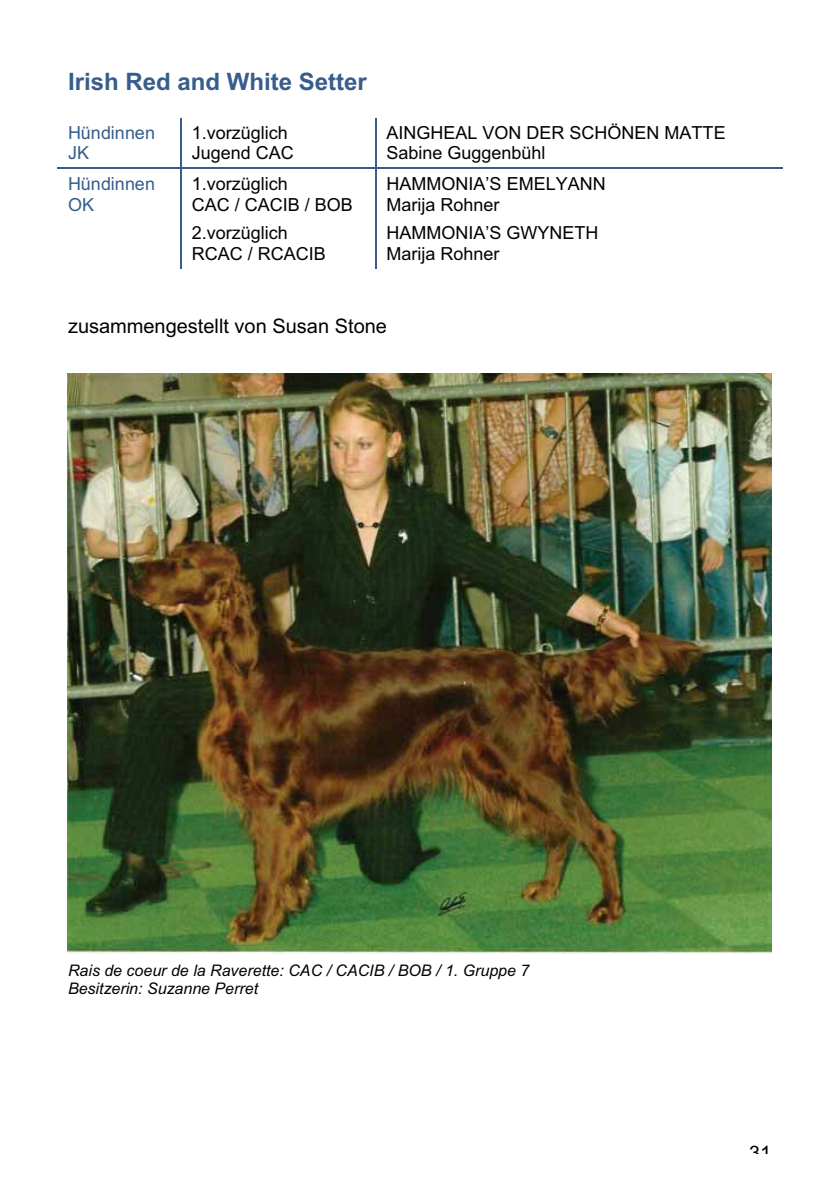
<style>
.page{position:relative;width:840px;height:1190px;background:#fff}
.page>*{position:absolute;margin:0;border:0;box-sizing:border-box;transform-origin:0 0}
.t1{font:700 24px "Arial";color:#365d8b}
.t2{font:20px "Arial";color:#010202}
.t3{font:18px/20.8px "Arial";color:#010202}
.t4{font:18px/20.8px "Arial";color:#365d8b}
.t5{font:italic 16px/18.4px "Arial";color:#010202}
</style>
<div class="page">
<hr style="left:180px;top:118px;width:2px;height:49px;background:#365d8b">
<hr style="left:375px;top:118px;width:2px;height:49px;background:#365d8b">
<hr style="left:57px;top:167px;width:123px;height:2px;background:#365d8b">
<hr style="left:182px;top:167px;width:193px;height:2px;background:#365d8b">
<hr style="left:377px;top:167px;width:406px;height:2px;background:#365d8b">
<hr style="left:180px;top:169px;width:2px;height:50px;background:#365d8b">
<hr style="left:375px;top:169px;width:2px;height:50px;background:#365d8b">
<hr style="left:180px;top:219px;width:2px;height:49px;background:#365d8b">
<hr style="left:375px;top:219px;width:2px;height:49px;background:#365d8b">
<img style="left:68px;top:374px;width:703px;height:579px">
<h1 class="t1" style="left:68px;top:73px;width:300px">Irish Red and White Setter</h1>
<p class="t4" style="left:68px;top:124px;width:89px">Hündinnen<br>JK</p>
<p class="t3" style="left:192px;top:124px;width:103px">1.vorzüglich<br>Jugend CAC</p>
<p class="t3" style="left:387px;top:124px;width:341px">AINGHEAL VON DER SCHÖNEN MATTE<br>Sabine Guggenbühl</p>
<p class="t4" style="left:68px;top:175px;width:89px">Hündinnen<br>OK</p>
<p class="t3" style="left:192px;top:175px;width:162px">1.vorzüglich<br>CAC / CACIB / BOB</p>
<p class="t3" style="left:387px;top:175px;width:221px">HAMMONIA’S EMELYANN<br>Marija Rohner</p>
<p class="t3" style="left:192px;top:224px;width:136px">2.vorzüglich<br>RCAC / RCACIB</p>
<p class="t3" style="left:387px;top:224px;width:213px">HAMMONIA’S GWYNETH<br>Marija Rohner</p>
<p class="t2" style="left:68px;top:318px;width:321px">zusammengestellt von Susan Stone</p>
<p class="t5" style="left:68px;top:963px;width:463px">Rais de coeur de la Raverette: CAC / CACIB / BOB / 1. Gruppe 7<br>Besitzerin: Suzanne Perret</p>
<p class="t2" style="left:749px;top:1146px;width:24px">31</p>
</div>
